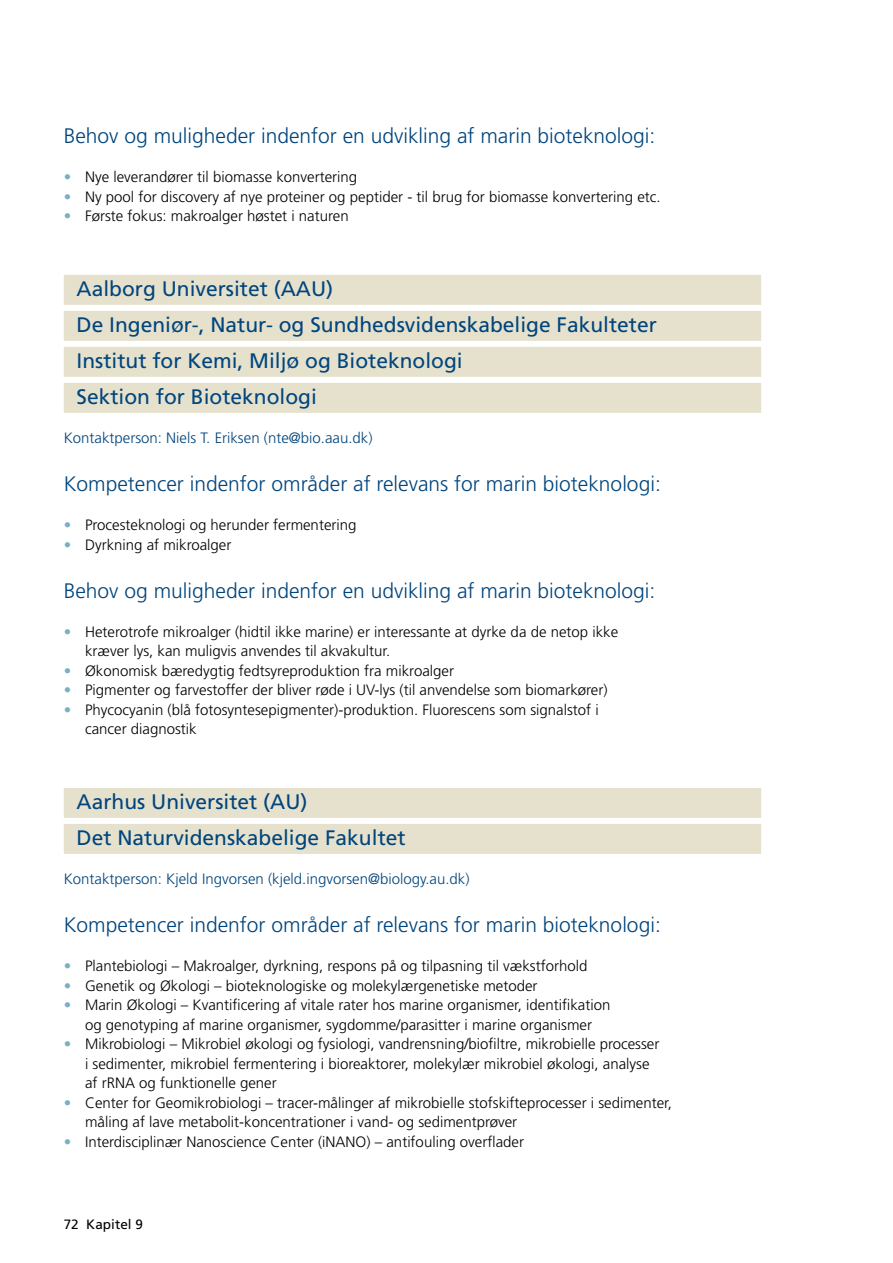
<style>
.page{position:relative;width:893px;height:1263px;background:#fff}
.page>*{position:absolute;margin:0;border:0;box-sizing:border-box;transform-origin:0 0}
.t1{font:300 21px "Frutiger LT Std";color:#00457d}
.t2{font:21px/36px "Frutiger LT Std";color:#00457d}
.t3{font:300 15px/19.5px "Frutiger LT Std";color:#000}
.t4{font:300 15px "Frutiger LT Std";color:#00457d}
.t5{font:13.5px "Frutiger LT Std";letter-spacing:.005em;color:#000}
.s1{color:#79b0c3}
</style>
<div class="page">
<div style="left:64px;top:275px;width:697px;height:30px;background:#e6e1cd"></div>
<div style="left:64px;top:311px;width:697px;height:30px;background:#e6e1cd"></div>
<div style="left:64px;top:347px;width:697px;height:30px;background:#e6e1cd"></div>
<div style="left:64px;top:383px;width:697px;height:30px;background:#e6e1cd"></div>
<div style="left:64px;top:788px;width:697px;height:30px;background:#e6e1cd"></div>
<div style="left:64px;top:824px;width:697px;height:30px;background:#e6e1cd"></div>
<h1 class="t1" style="left:64px;top:124px;width:593px">Behov og muligheder indenfor en udvikling af marin bioteknologi:</h1>
<p class="t3" style="left:64px;top:168px;width:295px"><span class="s1">•</span> Nye leverandører til biomasse konvertering</p>
<p class="t3" style="left:64px;top:187px;width:598px"><span class="s1">•</span> Ny pool for discovery af nye proteiner og peptider - til brug for biomasse konvertering etc.</p>
<p class="t3" style="left:64px;top:207px;width:286px"><span class="s1">•</span> Første fokus: makroalger høstet i naturen</p>
<h1 class="t2" style="left:77px;top:271px;width:582px">Aalborg Universitet (AAU)<br>De Ingeniør-, Natur- og Sundhedsvidenskabelige Fakulteter Institut for Kemi, Miljø og Bioteknologi<br>Sektion for Bioteknologi</h1>
<p class="t4" style="left:64px;top:430px;width:310px">Kontaktperson: Niels T. Eriksen (nte@bio.aau.dk)</p>
<h1 class="t1" style="left:64px;top:472px;width:599px">Kompetencer indenfor områder af relevans for marin bioteknologi:</h1>
<p class="t3" style="left:64px;top:516px;width:294px"><span class="s1">•</span> Procesteknologi og herunder fermentering</p>
<p class="t3" style="left:64px;top:535px;width:169px"><span class="s1">•</span> Dyrkning af mikroalger</p>
<h1 class="t1" style="left:64px;top:579px;width:593px">Behov og muligheder indenfor en udvikling af marin bioteknologi:</h1>
<p class="t3" style="left:85px;top:622px;width:535px;text-indent:-21px"><span class="s1">•</span> Heterotrofe mikroalger (hidtil ikke marine) er interessante at dyrke da de netop ikke kræver lys, kan muligvis anvendes til akvakultur.</p>
<p class="t3" style="left:64px;top:661px;width:392px"><span class="s1">•</span> Økonomisk bæredygtig fedtsyreproduktion fra mikroalger</p>
<p class="t3" style="left:64px;top:681px;width:545px"><span class="s1">•</span> Pigmenter og farvestoffer der bliver røde i UV-lys (til anvendelse som biomarkører)</p>
<p class="t3" style="left:85px;top:700px;width:515px;text-indent:-21px"><span class="s1">•</span> Phycocyanin (blå fotosyntesepigmenter)-produktion. Fluorescens som signalstof i cancer diagnostik</p>
<h1 class="t2" style="left:77px;top:784px;width:331px">Aarhus Universitet (AU)<br>Det Naturvidenskabelige Fakultet</h1>
<p class="t4" style="left:64px;top:871px;width:407px">Kontaktperson: Kjeld Ingvorsen (kjeld.ingvorsen@biology.au.dk)</p>
<h1 class="t1" style="left:64px;top:913px;width:599px">Kompetencer indenfor områder af relevans for marin bioteknologi:</h1>
<p class="t3" style="left:64px;top:957px;width:525px"><span class="s1">•</span> Plantebiologi – Makroalger, dyrkning, respons på og tilpasning til vækstforhold</p>
<p class="t3" style="left:64px;top:976px;width:475px"><span class="s1">•</span> Genetik og Økologi – bioteknologiske og molekylærgenetiske metoder</p>
<p class="t3" style="left:64px;top:996px;width:548px;text-align:center"><span class="s1">•</span> Marin Økologi – Kvantificering af vitale rater hos marine organismer, identifikation og genotyping af marine organismer, sygdomme/parasitter i marine organismer</p>
<p class="t3" style="left:85px;top:1035px;width:576px;text-indent:-21px"><span class="s1">•</span> Mikrobiologi – Mikrobiel økologi og fysiologi, vandrensning/biofiltre, mikrobielle processer i sedimenter, mikrobiel fermentering i bioreaktorer, molekylær mikrobiel økologi, analyse af rRNA og funktionelle gener</p>
<p class="t3" style="left:85px;top:1093px;width:588px;text-indent:-21px"><span class="s1">•</span> Center for Geomikrobiologi – tracer-målinger af mikrobielle stofskifteprocesser i sedimenter, måling af lave metabolit-koncentrationer i vand- og sedimentprøver</p>
<p class="t3" style="left:64px;top:1132px;width:462px"><span class="s1">•</span> Interdisciplinær Nanoscience Center (iNANO) – antifouling overflader</p>
<p class="t5" style="left:64px;top:1216px;width:81px">72 Kapitel 9</p>
</div>
